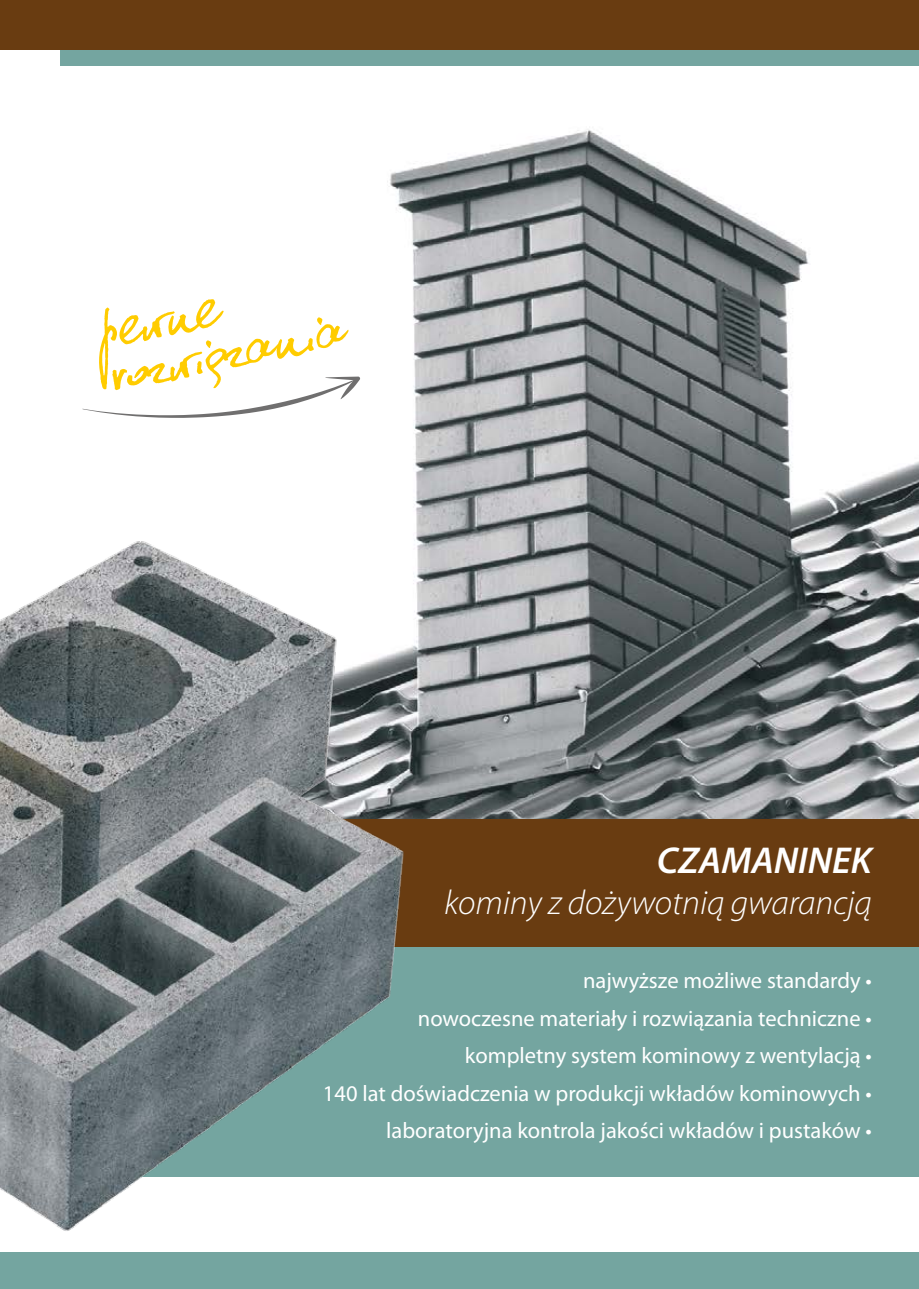
<style>
.page{position:relative;width:919px;height:1289px;background:#fff}
.page>*{position:absolute;margin:0;border:0;box-sizing:border-box;transform-origin:0 0}
.t1{font:84.6px "Kuba reczny";color:#fc0}
.t2{font:italic 600 37.5px "Myriad Pro";color:#fff}
.t3{font:italic 300 34.5px "Myriad Pro";color:#fff}
.t4{font:22.5px/37.5px "Myriad Pro";color:#fff;text-align:right}
</style>
<div class="page">
<img style="left:360px;top:129px;width:558px;height:689px">
<div style="left:0;top:946px;width:918px;height:230px;background:#74a5a0"></div>
<div style="left:0;top:818px;width:918px;height:128px;background:#693c11"></div>
<div style="left:60px;top:0;width:858px;height:66px;background:#74a5a0"></div>
<div style="left:0;top:0;width:918px;height:49px;background:#693c11"></div>
<svg style="left:82px;top:376px;width:278px;height:42px"></svg>
<div style="left:0;top:1252px;width:918px;height:36px;background:#74a5a0"></div>
<img style="left:0;top:442px;width:515px;height:789px">
<h1 class="t1" style="left:94px;top:294px;width:119px;rotate:-12deg">pewne</h1>
<h1 class="t1" style="left:104px;top:339px;width:239px;rotate:-12deg">rozwi¹zania</h1>
<h2 class="t2" style="left:657px;top:836px;width:216px">CZAMANINEK</h2>
<h3 class="t3" style="left:444px;top:882px;width:429px">kominy z dożywotnią gwarancją</h3>
<p class="t4" style="left:323px;top:961px;width:550px">najwyższe możliwe standardy •<br>nowoczesne materiały i rozwiązania techniczne • kompletny system kominowy z wentylacją •<br>140 lat doświadczenia w produkcji wkładów kominowych • laboratoryjna kontrola jakości wkładów i pustaków •</p>
</div>
